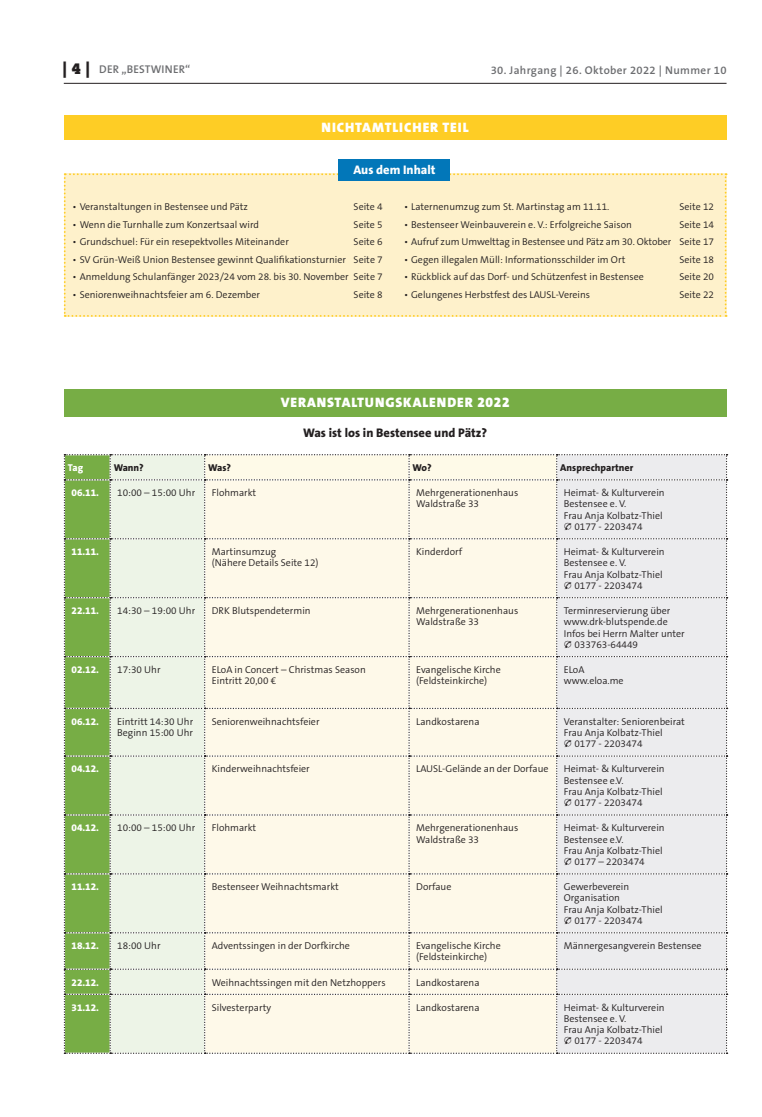
<style>
.page{position:relative;width:762px;height:1117px;background:#fff}
.page>*{position:absolute;margin:0;border:0;box-sizing:border-box;transform-origin:0 0}
.t1{font:900 13.75px "The Sans B W9";letter-spacing:.065em;color:#fff}
.t2{font:800 12.5px "The Sans B W8";color:#231f20}
.t3{font:800 12.5px "The Sans B W8";color:#fff}
.t4{font:600 11.25px "The Sans B W6";letter-spacing:.03em;color:#6c6d70}
.t5{font:300 10px/11.2px "The Sans B W4";color:#231f20}
.t6{font:800 10px "The Sans B W8";color:#fff}
.t7{font:800 10px "The Sans B W8";color:#231f20}
.s1{font-family:"The Serif B W9";font-weight:900;font-size:16.25px;color:#231f20}
</style>
<div class="page">
<hr style="left:64px;top:83px;width:662px;height:1px;background:#231f20">
<div style="left:64px;top:389px;width:662px;height:27px;background:#77ad45"></div>
<div style="left:64px;top:115px;width:662px;height:25px;background:#fecd25"></div>
<div style="left:64px;top:173px;width:662px;height:144px;background:#fef1cb"></div>
<div style="left:338px;top:158px;width:112px;height:22px;background:#0277b9"></div>
<svg style="left:64px;top:454px;width:663px;height:599px;background:#ebeddd"></svg>
<p class="t4" style="left:63px;top:62px;width:129px"><span class="s1">| 4 |</span> DER „BESTWINER“</p>
<p class="t4" style="left:491px;top:62px;width:237px">30. Jahrgang | 26. Oktober 2022 | Nummer 10</p>
<h1 class="t1" style="left:321px;top:118px;width:149px">NICHTAMTLICHER TEIL</h1>
<p class="t3" style="left:353px;top:162px;width:84px">Aus dem Inhalt</p>
<p class="t5" style="left:73px;top:201px;width:177px">• Veranstaltungen in Bestensee und Pätz</p>
<p class="t5" style="left:354px;top:201px;width:31px">Seite 4</p>
<p class="t5" style="left:73px;top:219px;width:188px">• Wenn die Turnhalle zum Konzertsaal wird</p>
<p class="t5" style="left:354px;top:219px;width:31px">Seite 5</p>
<p class="t5" style="left:73px;top:236px;width:218px">• Grundschuel: Für ein resepektvolles Miteinander</p>
<p class="t5" style="left:354px;top:236px;width:31px">Seite 6</p>
<p class="t5" style="left:73px;top:254px;width:312px">• SV Grün-Weiß Union Bestensee gewinnt Qualifikationsturnier Seite 7</p>
<p class="t5" style="left:73px;top:271px;width:312px">• Anmeldung Schulanfänger 2023/24 vom 28. bis 30. November Seite 7</p>
<p class="t5" style="left:73px;top:289px;width:189px">• Seniorenweihnachtsfeier am 6. Dezember</p>
<p class="t5" style="left:354px;top:289px;width:31px">Seite 8</p>
<p class="t5" style="left:404px;top:201px;width:207px">• Laternenumzug zum St. Martinstag am 11.11.</p>
<p class="t5" style="left:679px;top:201px;width:36px">Seite 12</p>
<p class="t5" style="left:404px;top:219px;width:229px">• Bestenseer Weinbauverein e. V.: Erfolgreiche Saison</p>
<p class="t5" style="left:679px;top:219px;width:36px">Seite 14</p>
<p class="t5" style="left:404px;top:236px;width:311px">• Aufruf zum Umwelttag in Bestensee und Pätz am 30. Oktober Seite 17</p>
<p class="t5" style="left:404px;top:254px;width:223px">• Gegen illegalen Müll: Informationsschilder im Ort</p>
<p class="t5" style="left:679px;top:254px;width:36px">Seite 18</p>
<p class="t5" style="left:404px;top:271px;width:241px">• Rückblick auf das Dorf- und Schützenfest in Bestensee</p>
<p class="t5" style="left:679px;top:271px;width:36px">Seite 20</p>
<p class="t5" style="left:404px;top:289px;width:188px">• Gelungenes Herbstfest des LAUSL-Vereins</p>
<p class="t5" style="left:679px;top:289px;width:36px">Seite 22</p>
<h1 class="t1" style="left:281px;top:393px;width:230px">VERANSTALTUNGSKALENDER 2022</h1>
<p class="t2" style="left:303px;top:424px;width:186px">Was ist los in Bestensee und Pätz?</p>
<p class="t6" style="left:68px;top:461px;width:17px">Tag</p>
<p class="t7" style="left:114px;top:461px;width:32px">Wann?</p>
<p class="t7" style="left:208px;top:461px;width:24px">Was?</p>
<p class="t7" style="left:413px;top:461px;width:21px">Wo?</p>
<p class="t7" style="left:560px;top:461px;width:75px">Ansprechpartner</p>
<p class="t6" style="left:71px;top:486px;width:29px">06.11.</p>
<p class="t5" style="left:117px;top:487px;width:79px">10:00 – 15:00 Uhr</p>
<p class="t5" style="left:212px;top:487px;width:46px">Flohmarkt</p>
<p class="t5" style="left:416px;top:487px;width:104px">Mehrgenerationenhaus<br>Waldstraße 33</p>
<p class="t5" style="left:564px;top:487px;width:102px">Heimat- &amp; Kulturverein</p>
<p class="t5" style="left:564px;top:498px;width:64px">Bestensee e. V.</p>
<p class="t5" style="left:564px;top:509px;width:100px">Frau Anja Kolbatz-Thiel</p>
<p class="t5" style="left:574px;top:521px;width:70px">0177 - 2203474</p>
<p class="t6" style="left:71px;top:545px;width:29px">11.11.</p>
<p class="t5" style="left:212px;top:546px;width:108px">Martinsumzug<br>(Nähere Details Seite 12)</p>
<p class="t5" style="left:416px;top:546px;width:48px">Kinderdorf</p>
<p class="t5" style="left:564px;top:546px;width:102px">Heimat- &amp; Kulturverein</p>
<p class="t5" style="left:564px;top:557px;width:64px">Bestensee e. V.</p>
<p class="t5" style="left:564px;top:568px;width:100px">Frau Anja Kolbatz-Thiel</p>
<p class="t5" style="left:574px;top:579px;width:70px">0177 - 2203474</p>
<p class="t6" style="left:71px;top:604px;width:29px">22.11.</p>
<p class="t5" style="left:117px;top:605px;width:79px">14:30 – 19:00 Uhr</p>
<p class="t5" style="left:212px;top:605px;width:100px">DRK Blutspendetermin</p>
<p class="t5" style="left:416px;top:605px;width:104px">Mehrgenerationenhaus<br>Waldstraße 33</p>
<p class="t5" style="left:564px;top:605px;width:108px">Terminreservierung über</p>
<p class="t5" style="left:564px;top:616px;width:105px">www.drk-blutspende.de</p>
<p class="t5" style="left:564px;top:627px;width:122px">Infos bei Herrn Malter unter</p>
<p class="t5" style="left:574px;top:638px;width:65px">033763-64449</p>
<p class="t6" style="left:71px;top:663px;width:29px">02.12.</p>
<p class="t5" style="left:117px;top:663px;width:45px">17:30 Uhr</p>
<p class="t5" style="left:212px;top:663px;width:155px">ELoA in Concert – Christmas Season<br>Eintritt 20,00 €</p>
<p class="t5" style="left:416px;top:663px;width:86px">Evangelische Kirche (Feldsteinkirche)</p>
<p class="t5" style="left:564px;top:663px;width:61px">ELoA www.eloa.me</p>
<p class="t6" style="left:71px;top:714px;width:29px">06.12.</p>
<p class="t5" style="left:117px;top:715px;width:77px">Eintritt 14:30 Uhr<br>Beginn 15:00 Uhr</p>
<p class="t5" style="left:212px;top:715px;width:109px">Seniorenweihnachtsfeier</p>
<p class="t5" style="left:416px;top:715px;width:65px">Landkostarena</p>
<p class="t5" style="left:564px;top:715px;width:123px">Veranstalter: Seniorenbeirat</p>
<p class="t5" style="left:564px;top:726px;width:100px">Frau Anja Kolbatz-Thiel</p>
<p class="t5" style="left:574px;top:738px;width:70px">0177 - 2203474</p>
<p class="t6" style="left:71px;top:762px;width:29px">04.12.</p>
<p class="t5" style="left:212px;top:763px;width:100px">Kinderweihnachtsfeier</p>
<p class="t5" style="left:416px;top:763px;width:134px">LAUSL-Gelände an der Dorfaue</p>
<p class="t5" style="left:564px;top:763px;width:102px">Heimat- &amp; Kulturverein</p>
<p class="t5" style="left:564px;top:774px;width:61px">Bestensee e.V.</p>
<p class="t5" style="left:564px;top:785px;width:100px">Frau Anja Kolbatz-Thiel</p>
<p class="t5" style="left:574px;top:797px;width:70px">0177 - 2203474</p>
<p class="t6" style="left:71px;top:821px;width:29px">04.12.</p>
<p class="t5" style="left:117px;top:822px;width:79px">10:00 – 15:00 Uhr</p>
<p class="t5" style="left:212px;top:822px;width:46px">Flohmarkt</p>
<p class="t5" style="left:416px;top:822px;width:104px">Mehrgenerationenhaus<br>Waldstraße 33</p>
<p class="t5" style="left:564px;top:822px;width:102px">Heimat- &amp; Kulturverein</p>
<p class="t5" style="left:564px;top:833px;width:61px">Bestensee e.V.</p>
<p class="t5" style="left:564px;top:844px;width:100px">Frau Anja Kolbatz-Thiel</p>
<p class="t5" style="left:574px;top:855px;width:72px">0177 – 2203474</p>
<p class="t6" style="left:71px;top:880px;width:29px">11.12.</p>
<p class="t5" style="left:212px;top:881px;width:129px">Bestenseer Weihnachtsmarkt</p>
<p class="t5" style="left:416px;top:881px;width:37px">Dorfaue</p>
<p class="t5" style="left:564px;top:881px;width:67px">Gewerbeverein</p>
<p class="t5" style="left:564px;top:892px;width:58px">Organisation</p>
<p class="t5" style="left:564px;top:903px;width:100px">Frau Anja Kolbatz-Thiel</p>
<p class="t5" style="left:574px;top:914px;width:70px">0177 - 2203474</p>
<p class="t6" style="left:71px;top:939px;width:29px">18.12.</p>
<p class="t5" style="left:117px;top:939px;width:45px">18:00 Uhr</p>
<p class="t5" style="left:212px;top:939px;width:140px">Adventssingen in der Dorfkirche</p>
<p class="t5" style="left:416px;top:939px;width:86px">Evangelische Kirche (Feldsteinkirche)</p>
<p class="t5" style="left:564px;top:939px;width:139px">Männergesangverein Bestensee</p>
<p class="t6" style="left:71px;top:975px;width:29px">22.12.</p>
<p class="t5" style="left:212px;top:976px;width:175px">Weihnachtssingen mit den Netzhoppers</p>
<p class="t5" style="left:416px;top:976px;width:65px">Landkostarena</p>
<p class="t6" style="left:71px;top:1000px;width:29px">31.12.</p>
<p class="t5" style="left:212px;top:1001px;width:61px">Silvesterparty</p>
<p class="t5" style="left:416px;top:1001px;width:65px">Landkostarena</p>
<p class="t5" style="left:564px;top:1001px;width:102px">Heimat- &amp; Kulturverein</p>
<p class="t5" style="left:564px;top:1012px;width:64px">Bestensee e. V.</p>
<p class="t5" style="left:564px;top:1023px;width:100px">Frau Anja Kolbatz-Thiel</p>
<p class="t5" style="left:574px;top:1035px;width:70px">0177 - 2203474</p>
</div>
